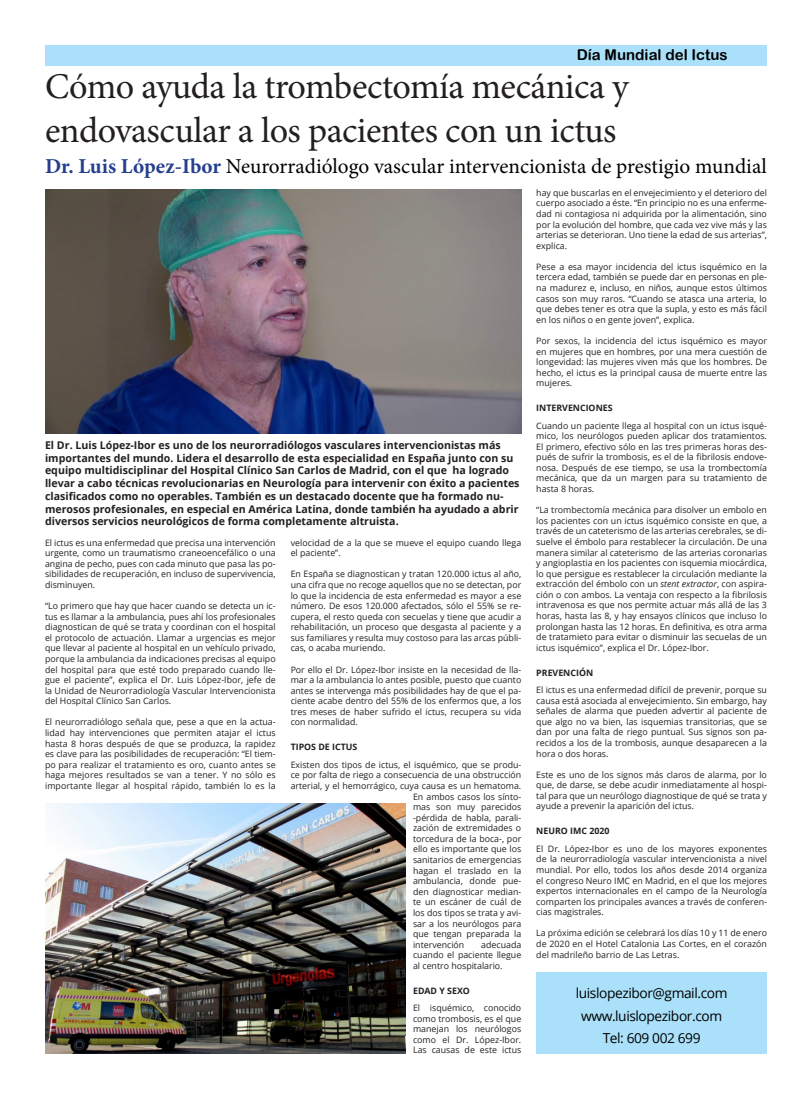
<style>
.page{position:relative;width:812px;height:1099px;background:#fff}
.page>*{position:absolute;margin:0;border:0;box-sizing:border-box;transform-origin:0 0}
.t1{font:36.25px/43.5px "Minion Pro";letter-spacing:-.015em;color:#231f20}
.t2{font:21.25px "Minion Pro";color:#000}
.t3{font:15px "Arial Rounded MT Bold";color:#000}
.t4{font:13.75px/22.5px "Open Sans";letter-spacing:-.03em;color:#000;text-align:center}
.t5{font:700 10.62px/12.8px "Open Sans";color:#231f20}
.t6{font:8.88px/10.6px "Open Sans";color:#231f20;text-align:justify}
.t7{font:700 8.88px "Open Sans";color:#231f20}
.s1{font-weight:700;color:#253f8e}
.s2{font-style:italic}
</style>
<div class="page">
<div style="left:45px;top:45px;width:721px;height:20px;background:#aae0f9"></div>
<img style="left:45px;top:189px;width:476px;height:245px">
<div style="left:536px;top:972px;width:230px;height:81px;background:#aae0f9"></div>
<img style="left:45px;top:803px;width:361px;height:250px">
<h3 class="t3" style="left:576px;top:46px;width:152px">Día Mundial del Ictus</h3>
<h1 class="t1" style="left:45px;top:65px;width:585px">Cómo ayuda la trombectomía mecánica y endovascular a los pacientes con un ictus</h1>
<h2 class="t2" style="left:45px;top:152px;width:723px"><span class="s1">Dr. Luis López-Ibor</span> Neurorradiólogo vascular intervencionista de prestigio mundial</h2>
<p class="t5" style="left:45px;top:438px;width:476px">El Dr. Luis López-Ibor es uno de los neurorradiólogos vasculares intervencionistas más importantes del mundo. Lidera el desarrollo de esta especialidad en España junto con su equipo multidisciplinar del Hospital Clínico San Carlos de Madrid, con el que ha logrado llevar a cabo técnicas revolucionarias en Neurología para intervenir con éxito a pacientes clasificados como no operables. También es un destacado docente que ha formado nu&shy;merosos profesionales, en especial en América Latina, donde también ha ayudado a abrir diversos servicios neurológicos de forma completamente altruista.</p>
<p class="t6" style="left:45px;top:537px;width:232px">El ictus es una enfermedad que precisa una intervención urgente, como un traumatismo craneoencefálico o una angina de pecho, pues con cada minuto que pasa las po&shy;sibilidades de recuperación, en incluso de supervivencia, disminuyen.</p>
<p class="t6" style="left:45px;top:600px;width:232px">“Lo primero que hay que hacer cuando se detecta un ic&shy;tus es llamar a la ambulancia, pues ahí los profesionales diagnostican de qué se trata y coordinan con el hospital el protocolo de actuación. Llamar a urgencias es mejor que llevar al paciente al hospital en un vehículo privado, porque la ambulancia da indicaciones precisas al equipo del hospital para que esté todo preparado cuando lle&shy;gue el paciente”, explica el Dr. Luis López-Ibor, jefe de la Unidad de Neurorradiología Vascular Intervencionista del Hospital Clínico San Carlos.</p>
<p class="t6" style="left:45px;top:716px;width:232px">El neurorradiólogo señala que, pese a que en la actua&shy;lidad hay intervenciones que permiten atajar el ictus hasta 8 horas después de que se produzca, la rapidez es clave para las posibilidades de recuperación: “El tiem&shy;po para realizar el tratamiento es oro, cuanto antes se haga mejores resultados se van a tener. Y no sólo es importante llegar al hospital rápido, también lo es la</p>
<p class="t6" style="left:290px;top:537px;width:232px">velocidad de a la que se mueve el equipo cuando llega el paciente”.</p>
<p class="t6" style="left:290px;top:568px;width:232px">En España se diagnostican y tratan 120.000 ictus al año, una cifra que no recoge aquellos que no se detectan, por lo que la incidencia de esta enfermedad es mayor a ese número. De esos 120.000 afectados, sólo el 55% se re&shy;cupera, el resto queda con secuelas y tiene que acudir a rehabilitación, un proceso que desgasta al paciente y a sus familiares y resulta muy costoso para las arcas públi&shy;cas, o acaba muriendo.</p>
<p class="t6" style="left:290px;top:663px;width:232px">Por ello el Dr. López-Ibor insiste en la necesidad de lla&shy;mar a la ambulancia lo antes posible, puesto que cuanto antes se intervenga más posibilidades hay de que el pa&shy;ciente acabe dentro del 55% de los enfermos que, a los tres meses de haber sufrido el ictus, recupera su vida con normalidad.</p>
<p class="t7" style="left:290px;top:741px;width:68px">TIPOS DE ICTUS</p>
<p class="t6" style="left:290px;top:759px;width:232px">Existen dos tipos de ictus, el isquémico, que se produ-</p>
<p class="t6" style="left:290px;top:769px;width:232px">ce por falta de riego a consecuencia de una obstrucción</p>
<p class="t6" style="left:290px;top:780px;width:232px">arterial, y el hemorrágico, cuya causa es un hematoma.</p>
<p class="t6" style="left:413px;top:790px;width:110px">En ambos casos los sínto-</p>
<p class="t6" style="left:413px;top:801px;width:110px">mas son muy parecidos</p>
<p class="t6" style="left:413px;top:812px;width:110px">-pérdida de habla, parali-</p>
<p class="t6" style="left:413px;top:822px;width:110px">zación de extremidades o</p>
<p class="t6" style="left:413px;top:833px;width:110px">torcedura de la boca-, por</p>
<p class="t6" style="left:413px;top:843px;width:110px">ello es importante que los</p>
<p class="t6" style="left:413px;top:854px;width:110px">sanitarios de emergencias</p>
<p class="t6" style="left:413px;top:864px;width:110px">hagan el traslado en la</p>
<p class="t6" style="left:413px;top:875px;width:110px">ambulancia, donde pue-</p>
<p class="t6" style="left:413px;top:886px;width:110px">den diagnosticar median-</p>
<p class="t6" style="left:413px;top:896px;width:110px">te un escáner de cuál de</p>
<p class="t6" style="left:413px;top:907px;width:110px">los dos tipos se trata y avi-</p>
<p class="t6" style="left:413px;top:917px;width:110px">sar a los neurólogos para</p>
<p class="t6" style="left:413px;top:928px;width:110px">que tengan preparada la</p>
<p class="t6" style="left:413px;top:938px;width:53px">intervención</p>
<p class="t6" style="left:413px;top:938px;width:110px;text-indent:68px">adecuada cuando el paciente llegue al centro hospitalario.</p>
<p class="t7" style="left:413px;top:984px;width:58px">EDAD Y SEXO</p>
<p class="t6" style="left:413px;top:1002px;width:110px">El isquémico, conocido como trombosis, es el que manejan los neurólogos como el Dr. López-Ibor.<br>Las causas de este ictus</p>
<p class="t6" style="left:536px;top:187px;width:232px">hay que buscarlas en el envejecimiento y el deterioro del cuerpo asociado a éste. “En principio no es una enferme&shy;dad ni contagiosa ni adquirida por la alimentación, sino por la evolución del hombre, que cada vez vive más y las arterias se deterioran. Uno tiene la edad de sus arterias”, explica.</p>
<p class="t6" style="left:536px;top:261px;width:232px">Pese a esa mayor incidencia del ictus isquémico en la tercera edad, también se puede dar en personas en ple&shy;na madurez e, incluso, en niños, aunque estos últimos casos son muy raros. “Cuando se atasca una arteria, lo que debes tener es otra que la supla, y esto es más fácil en los niños o en gente joven”, explica.</p>
<p class="t6" style="left:536px;top:335px;width:232px">Por sexos, la incidencia del ictus isquémico es mayor en mujeres que en hombres, por una mera cuestión de longevidad: las mujeres viven más que los hombres. De hecho, el ictus es la principal causa de muerte entre las mujeres.</p>
<p class="t7" style="left:536px;top:401px;width:78px">INTERVENCIONES</p>
<p class="t6" style="left:536px;top:420px;width:232px">Cuando un paciente llega al hospital con un ictus isqué&shy;mico, los neurólogos pueden aplicar dos tratamientos.<br>El primero, efectivo sólo en las tres primeras horas des&shy;pués de sufrir la trombosis, es el de la fibrilosis endove&shy;nosa. Después de ese tiempo, se usa la trombectomía mecánica, que da un margen para su tratamiento de hasta 8 horas.</p>
<p class="t6" style="left:536px;top:504px;width:232px">“La trombectomía mecánica para disolver un embolo en los pacientes con un ictus isquémico consiste en que, a través de un cateterismo de las arterias cerebrales, se di&shy;suelve el émbolo para restablecer la circulación. De una manera similar al cateterismo de las arterias coronarias y angioplastia en los pacientes con isquemia miocárdica, lo que persigue es restablecer la circulación mediante la extracción del émbolo con un <span class="s2">stent extractor</span>, con aspira&shy;ción o con ambos. La ventaja con respecto a la fibrilosis intravenosa es que nos permite actuar más allá de las 3 horas, hasta las 8, y hay ensayos clínicos que incluso lo prolongan hasta las 12 horas. En definitiva, es otra arma de tratamieto para evitar o disminuir las secuelas de un ictus isquémico”, explica el Dr. López-Ibor.</p>
<p class="t7" style="left:536px;top:666px;width:58px">PREVENCIÓN</p>
<p class="t6" style="left:536px;top:684px;width:232px">El ictus es una enfermedad difícil de prevenir, porque su causa está asociada al envejecimiento. Sin embargo, hay señales de alarma que pueden advertir al paciente de que algo no va bien, las isquemias transitorias, que se dan por una falta de riego puntual. Sus signos son pa&shy;recidos a los de la trombosis, aunque desaparecen a la hora o dos horas.</p>
<p class="t6" style="left:536px;top:769px;width:232px">Este es uno de los signos más claros de alarma, por lo que, de darse, se debe acudir inmediatamente al hospi&shy;tal para que un neurólogo diagnostique de qué se trata y ayude a prevenir la aparición del ictus.</p>
<p class="t7" style="left:536px;top:824px;width:75px">NEURO IMC 2020</p>
<p class="t6" style="left:536px;top:843px;width:232px">El Dr. López-Ibor es uno de los mayores exponentes de la neurorradiología vascular intervencionista a nivel mundial. Por ello, todos los años desde 2014 organiza el congreso Neuro IMC en Madrid, en el que los mejores expertos internacionales en el campo de la Neurología comparten los principales avances a través de conferen&shy;cias magistrales.</p>
<p class="t6" style="left:536px;top:927px;width:232px">La próxima edición se celebrará los días 10 y 11 de enero de 2020 en el Hotel Catalonia Las Cortes, en el corazón del madrileño barrio de Las Letras.</p>
<h3 class="t4" style="left:575px;top:981px;width:153px">luislopezibor@gmail.com www.luislopezibor.com<br>Tel: 609 002 699</h3>
</div>
